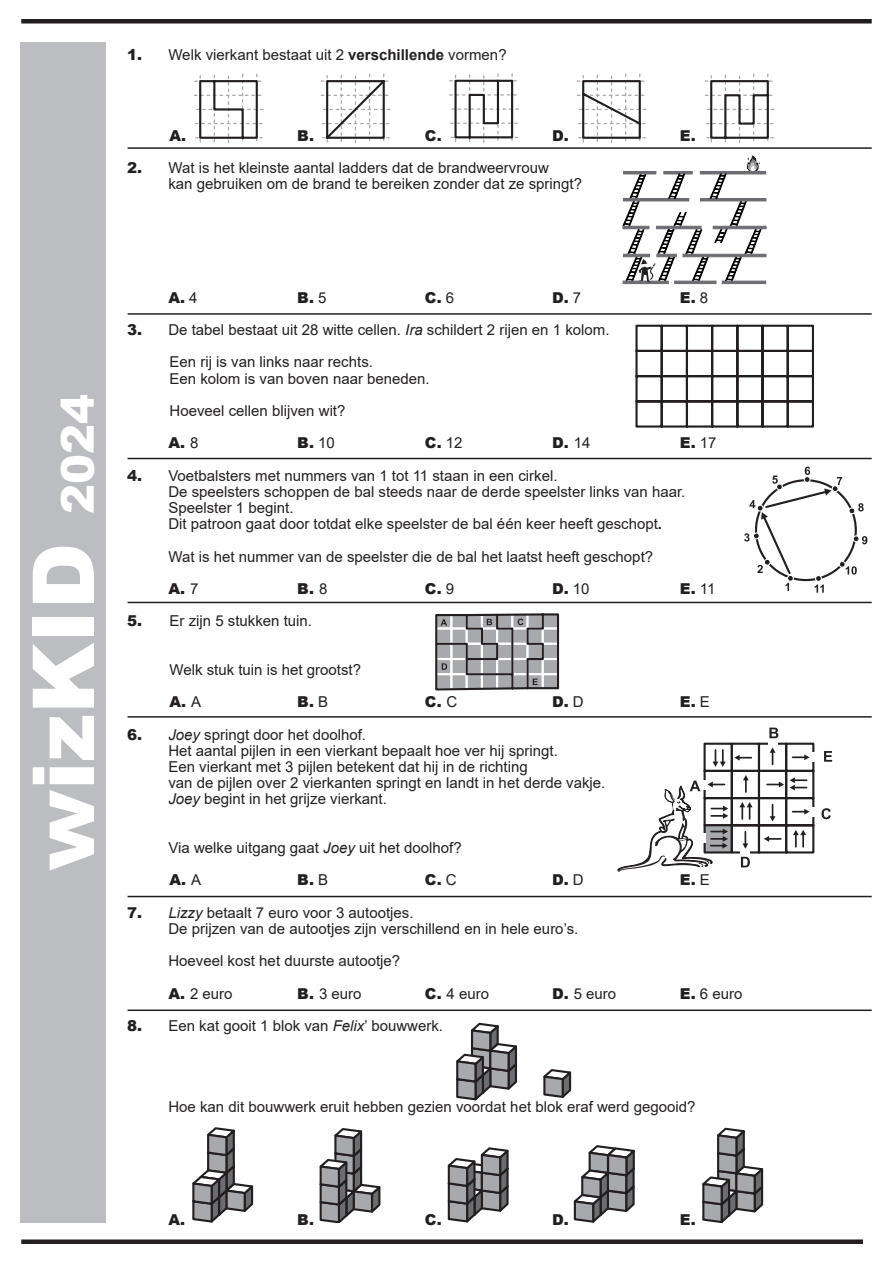
<style>
.page{position:relative;width:893px;height:1263px;background:#fff}
.page>*{position:absolute;margin:0;border:0;box-sizing:border-box;transform-origin:0 0}
.t1{font:900 85.5px "Arial";color:#fff}
.t2{font:15px/16.2px "Arial";color:#231f20}
.t3{font:900 15px "Arial";color:#231f20}
.s1{font-weight:900}
.s2{font-weight:700}
.s3{font-size:45px}
.s4{font-weight:400}
.s5{font-style:italic}
</style>
<div class="page">
<div style="left:21px;top:43px;width:85px;height:1179px;background:#bcbdc0"></div>
<div style="left:21px;top:1239px;width:842px;height:5px;background:#231f20"></div>
<div style="left:21px;top:19px;width:851px;height:5px;background:#231f20"></div>
<hr style="left:128px;top:896px;width:744px;height:1px;background:#231f20">
<hr style="left:128px;top:147px;width:744px;height:2px;background:#231f20">
<hr style="left:128px;top:313px;width:744px;height:2px;background:#231f20">
<hr style="left:128px;top:458px;width:744px;height:1px;background:#231f20">
<hr style="left:128px;top:602px;width:744px;height:1px;background:#231f20">
<hr style="left:128px;top:716px;width:744px;height:2px;background:#231f20">
<hr style="left:128px;top:1009px;width:744px;height:2px;background:#231f20">
<svg style="left:635px;top:324px;width:179px;height:104px"></svg>
<svg style="left:744px;top:467px;width:123px;height:126px"></svg>
<svg style="left:435px;top:613px;width:125px;height:78px"></svg>
<svg style="left:192px;top:1127px;width:62px;height:95px"></svg>
<svg style="left:702px;top:1127px;width:62px;height:95px"></svg>
<svg style="left:319px;top:1128px;width:62px;height:94px"></svg>
<svg style="left:573px;top:1145px;width:62px;height:77px"></svg>
<svg style="left:447px;top:1147px;width:62px;height:75px"></svg>
<svg style="left:543px;top:1069px;width:29px;height:29px"></svg>
<svg style="left:456px;top:1022px;width:61px;height:79px"></svg>
<svg style="left:194px;top:74px;width:581px;height:68px"></svg>
<hr style="left:722px;top:281px;width:44px;height:3px;background:#6c6d70">
<hr style="left:683px;top:254px;width:83px;height:3px;background:#6c6d70">
<hr style="left:713px;top:226px;width:53px;height:3px;background:#6c6d70">
<hr style="left:700px;top:198px;width:66px;height:3px;background:#6c6d70">
<hr style="left:700px;top:171px;width:66px;height:3px;background:#6c6d70">
<svg style="left:622px;top:155px;width:140px;height:130px"></svg>
<svg style="left:824px;top:751px;width:8px;height:11px"></svg>
<svg style="left:821px;top:808px;width:10px;height:11px"></svg>
<svg style="left:617px;top:727px;width:198px;height:145px"></svg>
<div style="left:741px;top:850px;width:9px;height:5px;background:#fff"></div>
<div style="left:768px;top:741px;width:9px;height:5px;background:#fff"></div>
<div style="left:811px;top:807px;width:5px;height:9px;background:#fff"></div>
<div style="left:811px;top:753px;width:5px;height:9px;background:#fff"></div>
<div style="left:702px;top:780px;width:5px;height:9px;background:#fff"></div>
<div style="left:701px;top:833px;width:5px;height:9px;background:#fff"></div>
<p class="t2" style="left:127px;top:46px;width:381px"><span class="s1">1.</span> Welk vierkant bestaat uit 2 <span class="s2">verschillende</span> vormen?</p>
<p class="t3" style="left:170px;top:125px;width:18px">A.</p>
<p class="t3" style="left:297px;top:125px;width:18px">B.</p>
<p class="t3" style="left:425px;top:125px;width:18px">C.</p>
<p class="t3" style="left:552px;top:125px;width:18px">D.</p>
<p class="t3" style="left:680px;top:125px;width:17px">E.</p>
<p class="t2" style="left:168px;top:160px;width:415px;text-indent:-41px"><span class="s1">2.</span> Wat is het kleinste aantal ladders dat de brandweervrouw<br>kan gebruiken om de brand te bereiken zonder dat ze springt?</p>
<h1 class="t1" style="left:1px;top:871px;width:478px;rotate:-90deg">wizKID <span class="s3">2024</span></h1>
<p class="t3" style="left:168px;top:286px;width:31px">A. <span class="s4">4</span></p>
<p class="t3" style="left:297px;top:286px;width:31px">B. <span class="s4">5</span></p>
<p class="t3" style="left:425px;top:286px;width:31px">C. <span class="s4">6</span></p>
<p class="t3" style="left:552px;top:286px;width:30px">D. <span class="s4">7</span></p>
<p class="t3" style="left:680px;top:286px;width:30px">E. <span class="s4">8</span></p>
<p class="t2" style="left:170px;top:313px;width:441px;line-height:32.4px;text-indent:-43px"><span class="s1">3.</span> De tabel bestaat uit 28 witte cellen. <span class="s5">Ira</span> schildert 2 rijen en 1 kolom.<br>Een rij is van links naar rechts.</p>
<p class="t2" style="left:168px;top:362px;width:263px;line-height:32.4px">Een kolom is van boven naar beneden.<br>Hoeveel cellen blijven wit?<br><span class="s1">A.</span> 8</p>
<p class="t3" style="left:297px;top:432px;width:39px">B. <span class="s4">10</span></p>
<p class="t3" style="left:425px;top:432px;width:39px">C. <span class="s4">12</span></p>
<p class="t3" style="left:552px;top:432px;width:40px">D. <span class="s4">14</span></p>
<p class="t3" style="left:680px;top:432px;width:38px">E. <span class="s4">17</span></p>
<p class="t2" style="left:168px;top:467px;width:518px;text-indent:-41px"><span class="s1">4.</span> Voetbalsters met nummers van 1 tot 11 staan in een cirkel.<br>De speelsters schoppen de bal steeds naar de derde speelster links van haar.<br>Speelster 1 begint.<br>Dit patroon gaat door totdat elke speelster de bal één keer heeft geschopt<span class="s2">.</span></p>
<p class="t2" style="left:168px;top:540px;width:486px;line-height:32.4px">Wat is het nummer van de speelster die de bal het laatst heeft geschopt?<br><span class="s1">A.</span> 7</p>
<p class="t3" style="left:297px;top:578px;width:32px">B. <span class="s4">8</span></p>
<p class="t3" style="left:425px;top:578px;width:31px">C. <span class="s4">9</span></p>
<p class="t3" style="left:552px;top:578px;width:39px">D. <span class="s4">10</span></p>
<p class="t3" style="left:680px;top:578px;width:37px">E. <span class="s4">11</span></p>
<p class="t2" style="left:127px;top:613px;width:187px"><span class="s1">5.</span> Er zijn 5 stukken tuin.</p>
<p class="t2" style="left:170px;top:653px;width:193px;line-height:32.4px">Welk stuk tuin is het grootst?<br><span class="s1">A.</span> A</p>
<p class="t3" style="left:297px;top:691px;width:33px">B. <span class="s4">B</span></p>
<p class="t3" style="left:425px;top:691px;width:34px">C. <span class="s4">C</span></p>
<p class="t3" style="left:552px;top:691px;width:33px">D. <span class="s4">D</span></p>
<p class="t3" style="left:680px;top:691px;width:32px">E. <span class="s4">E</span></p>
<p class="t2" style="left:168px;top:726px;width:438px;text-indent:-41px"><span class="s1">6.</span> <span class="s5">Joey</span> springt door het doolhof.<br>Het aantal pijlen in een vierkant bepaalt hoe ver hij springt.<br>Een vierkant met 3 pijlen betekent dat hij in de richting<br>van de pijlen over 2 vierkanten springt en landt in het derde vakje.<br><span class="s5">Joey</span> begint in het grijze vierkant.</p>
<p class="t2" style="left:168px;top:831px;width:295px;line-height:32.4px">Via welke uitgang gaat <span class="s5">Joey</span> uit het doolhof?<br><span class="s1">A.</span> A</p>
<p class="t3" style="left:297px;top:869px;width:33px">B. <span class="s4">B</span></p>
<p class="t3" style="left:425px;top:869px;width:33px">C. <span class="s4">C</span></p>
<p class="t3" style="left:552px;top:869px;width:33px">D. <span class="s4">D</span></p>
<p class="t3" style="left:680px;top:869px;width:32px">E. <span class="s4">E</span></p>
<p class="t2" style="left:168px;top:904px;width:411px;text-indent:-41px"><span class="s1">7.</span> <span class="s5">Lizzy</span> betaalt 7 euro voor 3 autootjes.<br>De prijzen van de autootjes zijn verschillend en in hele euro’s.</p>
<p class="t2" style="left:168px;top:945px;width:233px;line-height:32.4px">Hoeveel kost het duurste autootje?<br><span class="s1">A.</span> 2 euro</p>
<p class="t2" style="left:297px;top:985px;width:66px"><span class="s1">B.</span> 3 euro</p>
<p class="t2" style="left:425px;top:985px;width:66px"><span class="s1">C.</span> 4 euro</p>
<p class="t2" style="left:552px;top:985px;width:65px"><span class="s1">D.</span> 5 euro</p>
<p class="t2" style="left:680px;top:985px;width:64px"><span class="s1">E.</span> 6 euro</p>
<p class="t2" style="left:127px;top:1017px;width:317px"><span class="s1">8.</span> Een kat gooit 1 blok van <span class="s5">Felix</span>’ bouwwerk.</p>
<p class="t2" style="left:168px;top:1098px;width:528px">Hoe kan dit bouwwerk eruit hebben gezien voordat het blok eraf werd gegooid?</p>
<p class="t3" style="left:168px;top:1209px;width:18px">A.</p>
<p class="t3" style="left:297px;top:1209px;width:18px">B.</p>
<p class="t3" style="left:425px;top:1209px;width:18px">C.</p>
<p class="t3" style="left:552px;top:1209px;width:18px">D.</p>
<p class="t3" style="left:680px;top:1209px;width:17px">E.</p>
</div>
